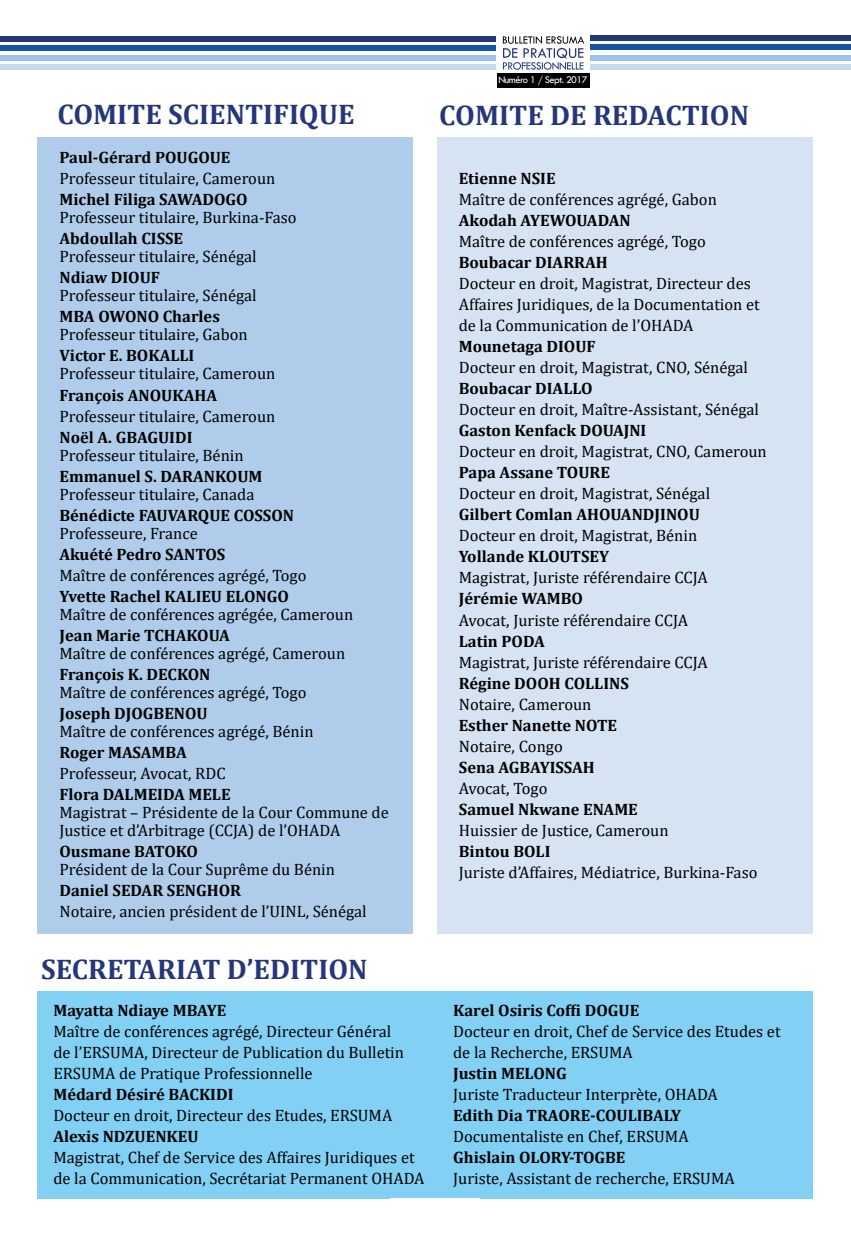
<style>
.page{position:relative;width:851px;height:1234px;background:#fff}
.page>*{position:absolute;margin:0;border:0;box-sizing:border-box;transform-origin:0 0}
.t1{font:700 28.5px "Cambria";color:#25377a}
.t2{font:16.5px/21px "Cambria";color:#000}
.t3{font:700 16.5px "Cambria";color:#000}
.t4{font:10.5px "Tw Cen";letter-spacing:-.05em;color:#fff}
</style>
<div class="page">
<svg style="left:503px;top:36px;width:81px;height:34px"></svg>
<div style="left:590px;top:36px;width:260px;height:5px;background:#25377a"></div>
<div style="left:590px;top:45px;width:260px;height:5px;background:#1555a3"></div>
<div style="left:590px;top:55px;width:260px;height:5px;background:#9fc1e7"></div>
<div style="left:590px;top:64px;width:260px;height:5px;background:#c9dbef"></div>
<div style="left:0;top:36px;width:495px;height:5px;background:#25377a"></div>
<div style="left:0;top:45px;width:495px;height:5px;background:#1555a3"></div>
<div style="left:0;top:55px;width:495px;height:6px;background:#9fc1e7"></div>
<div style="left:0;top:65px;width:495px;height:5px;background:#c9dbef"></div>
<div style="left:497px;top:74px;width:93px;height:14px;background:#000"></div>
<div style="left:37px;top:137px;width:375px;height:796px;background:#afcdea"></div>
<div style="left:437px;top:137px;width:375px;height:796px;background:#d6e3f2"></div>
<div style="left:37px;top:991px;width:775px;height:207px;background:#83d0f5"></div>
<p class="t4" style="left:498px;top:73px;width:91px">Numéro 1 / Sept. 2017</p>
<h1 class="t1" style="left:57px;top:94px;width:298px">COMITE SCIENTIFIQUE</h1>
<h1 class="t1" style="left:439px;top:95px;width:311px">COMITE DE REDACTION</h1>
<p class="t3" style="left:59px;top:146px;width:172px">Paul-Gérard POUGOUE</p>
<p class="t2" style="left:59px;top:168px;width:217px">Professeur titulaire, Cameroun</p>
<p class="t3" style="left:59px;top:188px;width:190px">Michel Filiga SAWADOGO</p>
<p class="t2" style="left:59px;top:207px;width:239px">Professeur titulaire, Burkina-Faso</p>
<p class="t3" style="left:59px;top:227px;width:125px">Abdoullah CISSE</p>
<p class="t2" style="left:59px;top:246px;width:199px">Professeur titulaire, Sénégal</p>
<p class="t3" style="left:59px;top:266px;width:102px">Ndiaw DIOUF</p>
<p class="t2" style="left:59px;top:285px;width:199px">Professeur titulaire, Sénégal</p>
<p class="t3" style="left:59px;top:305px;width:162px">MBA OWONO Charles</p>
<p class="t2" style="left:59px;top:324px;width:190px">Professeur titulaire, Gabon</p>
<p class="t3" style="left:59px;top:344px;width:136px">Victor E. BOKALLI</p>
<p class="t2" style="left:59px;top:363px;width:217px">Professeur titulaire, Cameroun</p>
<p class="t3" style="left:59px;top:383px;width:159px">François ANOUKAHA</p>
<p class="t2" style="left:59px;top:405px;width:217px">Professeur titulaire, Cameroun</p>
<p class="t3" style="left:59px;top:425px;width:134px">Noël A. GBAGUIDI</p>
<p class="t2" style="left:59px;top:444px;width:186px">Professeur titulaire, Bénin</p>
<p class="t3" style="left:59px;top:464px;width:204px">Emmanuel S. DARANKOUM</p>
<p class="t2" style="left:59px;top:483px;width:196px">Professeur titulaire, Canada</p>
<p class="t3" style="left:59px;top:503px;width:236px">Bénédicte FAUVARQUE COSSON</p>
<p class="t2" style="left:59px;top:522px;width:140px">Professeure, France</p>
<p class="t3" style="left:59px;top:542px;width:167px">Akuété Pedro SANTOS</p>
<p class="t2" style="left:59px;top:564px;width:248px">Maître de conférences agrégé, Togo</p>
<p class="t3" style="left:59px;top:584px;width:231px">Yvette Rachel KALIEU ELONGO</p>
<p class="t2" style="left:59px;top:603px;width:295px">Maître de conférences agrégée, Cameroun</p>
<p class="t3" style="left:59px;top:623px;width:172px">Jean Marie TCHAKOUA</p>
<p class="t2" style="left:59px;top:642px;width:287px">Maître de conférences agrégé, Cameroun</p>
<p class="t3" style="left:59px;top:662px;width:152px">François K. DECKON</p>
<p class="t2" style="left:59px;top:681px;width:248px">Maître de conférences agrégé, Togo</p>
<p class="t3" style="left:59px;top:701px;width:150px">Joseph DJOGBENOU</p>
<p class="t2" style="left:59px;top:720px;width:255px">Maître de conférences agrégé, Bénin</p>
<p class="t3" style="left:59px;top:740px;width:129px">Roger MASAMBA</p>
<p class="t2" style="left:59px;top:762px;width:168px">Professeur, Avocat, RDC</p>
<p class="t3" style="left:59px;top:782px;width:173px">Flora DALMEIDA MELE</p>
<p class="t2" style="left:59px;top:803px;width:331px;line-height:18px">Magistrat – Présidente de la Cour Commune de<br>Justice et d’Arbitrage (CCJA) de l’OHADA</p>
<p class="t3" style="left:59px;top:839px;width:140px">Ousmane BATOKO</p>
<p class="t2" style="left:59px;top:858px;width:277px">Président de la Cour Suprême du Bénin</p>
<p class="t3" style="left:59px;top:878px;width:183px">Daniel SEDAR SENGHOR</p>
<p class="t2" style="left:59px;top:900px;width:309px">Notaire, ancien président de l’UINL, Sénégal</p>
<h1 class="t1" style="left:41px;top:948px;width:328px">SECRETARIAT D’EDITION</h1>
<p class="t3" style="left:53px;top:998px;width:174px">Mayatta Ndiaye MBAYE</p>
<p class="t2" style="left:53px;top:1020px;width:352px">Maître de conférences agrégé, Directeur Général de l’ERSUMA, Directeur de Publication du Bulletin<br>ERSUMA de Pratique Professionnelle</p>
<p class="t3" style="left:53px;top:1082px;width:182px">Médard Désiré BACKIDI</p>
<p class="t2" style="left:53px;top:1104px;width:340px">Docteur en droit, Directeur des Etudes, ERSUMA</p>
<p class="t3" style="left:53px;top:1124px;width:147px">Alexis NDZUENKEU</p>
<p class="t2" style="left:53px;top:1146px;width:372px">Magistrat, Chef de Service des Affaires Juridiques et de la Communication, Secrétariat Permanent OHADA</p>
<p class="t3" style="left:458px;top:167px;width:98px">Etienne NSIE</p>
<p class="t2" style="left:458px;top:189px;width:259px">Maître de conférences agrégé, Gabon</p>
<p class="t3" style="left:458px;top:209px;width:173px">Akodah AYEWOUADAN</p>
<p class="t2" style="left:458px;top:231px;width:248px">Maître de conférences agrégé, Togo</p>
<p class="t3" style="left:458px;top:251px;width:151px">Boubacar DIARRAH</p>
<p class="t2" style="left:458px;top:273px;width:302px">Docteur en droit, Magistrat, Directeur des<br>Affaires Juridiques, de la Documentation et de la Communication de l’OHADA</p>
<p class="t3" style="left:458px;top:335px;width:138px">Mounetaga DIOUF</p>
<p class="t2" style="left:458px;top:357px;width:291px">Docteur en droit, Magistrat, CNO, Sénégal</p>
<p class="t3" style="left:458px;top:377px;width:135px">Boubacar DIALLO</p>
<p class="t2" style="left:458px;top:399px;width:302px">Docteur en droit, Maître-Assistant, Sénégal</p>
<p class="t3" style="left:458px;top:419px;width:189px">Gaston Kenfack DOUAJNI</p>
<p class="t2" style="left:458px;top:441px;width:309px">Docteur en droit, Magistrat, CNO, Cameroun</p>
<p class="t3" style="left:458px;top:461px;width:153px">Papa Assane TOURE</p>
<p class="t2" style="left:458px;top:483px;width:253px">Docteur en droit, Magistrat, Sénégal</p>
<p class="t3" style="left:458px;top:503px;width:242px">Gilbert Comlan AHOUANDJINOU</p>
<p class="t2" style="left:458px;top:525px;width:240px">Docteur en droit, Magistrat, Bénin</p>
<p class="t3" style="left:458px;top:545px;width:152px">Yollande KLOUTSEY</p>
<p class="t2" style="left:458px;top:567px;width:250px">Magistrat, Juriste référendaire CCJA</p>
<p class="t3" style="left:458px;top:587px;width:126px">Jérémie WAMBO</p>
<p class="t2" style="left:458px;top:609px;width:231px">Avocat, Juriste référendaire CCJA</p>
<p class="t3" style="left:458px;top:629px;width:87px">Latin PODA</p>
<p class="t2" style="left:458px;top:651px;width:250px">Magistrat, Juriste référendaire CCJA</p>
<p class="t3" style="left:458px;top:671px;width:171px">Régine DOOH COLLINS</p>
<p class="t2" style="left:458px;top:693px;width:134px">Notaire, Cameroun</p>
<p class="t3" style="left:458px;top:713px;width:160px">Esther Nanette NOTE</p>
<p class="t2" style="left:458px;top:735px;width:106px">Notaire, Congo</p>
<p class="t3" style="left:458px;top:755px;width:138px">Sena AGBAYISSAH</p>
<p class="t2" style="left:458px;top:777px;width:90px">Avocat, Togo</p>
<p class="t3" style="left:458px;top:797px;width:180px">Samuel Nkwane ENAME</p>
<p class="t2" style="left:458px;top:819px;width:211px">Huissier de Justice, Cameroun</p>
<p class="t3" style="left:458px;top:839px;width:93px">Bintou BOLI</p>
<p class="t2" style="left:458px;top:861px;width:300px">Juriste d’Affaires, Médiatrice, Burkina-Faso</p>
<p class="t3" style="left:453px;top:998px;width:188px">Karel Osiris Coffi DOGUE</p>
<p class="t2" style="left:453px;top:1020px;width:329px">Docteur en droit, Chef de Service des Etudes et de la Recherche, ERSUMA</p>
<p class="t3" style="left:453px;top:1061px;width:115px">Justin MELONG</p>
<p class="t2" style="left:453px;top:1083px;width:266px">Juriste Traducteur Interprète, OHADA</p>
<p class="t3" style="left:453px;top:1103px;width:229px">Edith Dia TRAORE-COULIBALY</p>
<p class="t2" style="left:453px;top:1125px;width:237px">Documentaliste en Chef, ERSUMA</p>
<p class="t3" style="left:453px;top:1145px;width:174px">Ghislain OLORY-TOGBE</p>
<p class="t2" style="left:453px;top:1167px;width:283px">Juriste, Assistant de recherche, ERSUMA</p>
</div>
